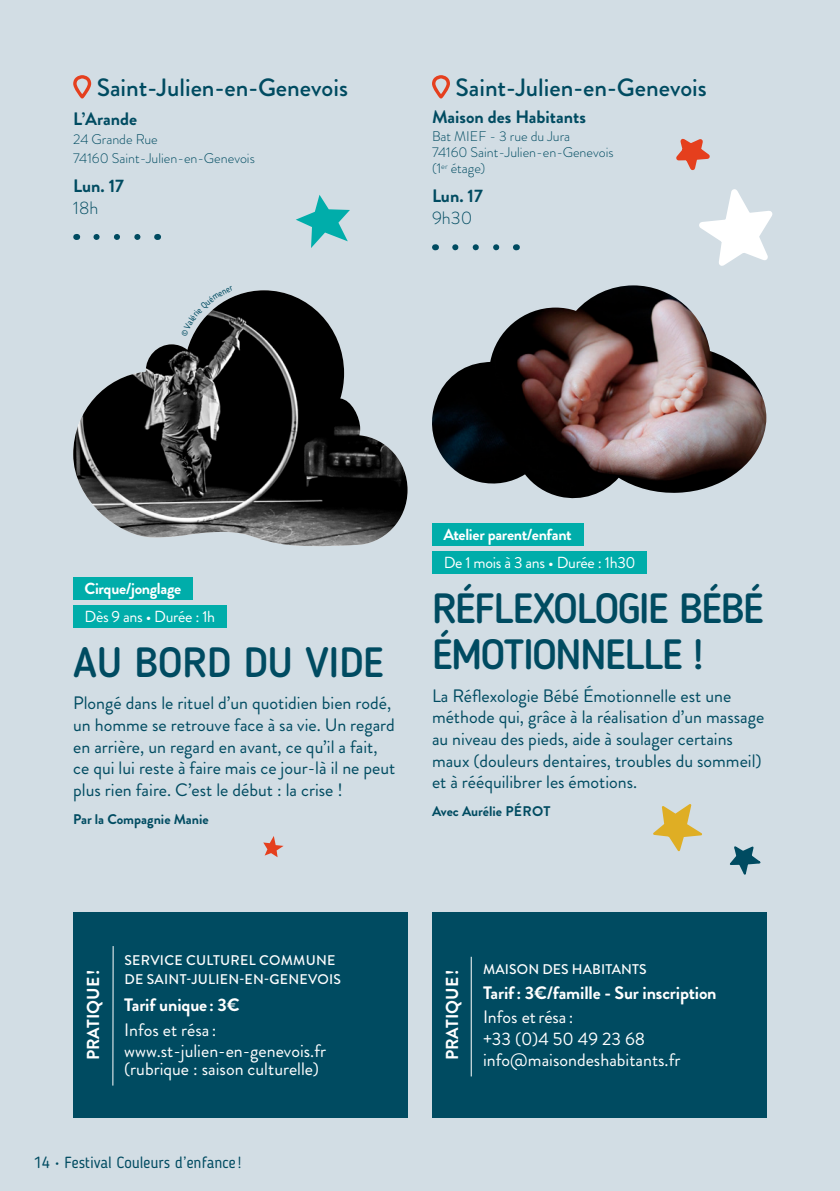
<style>
.page{position:relative;width:840px;height:1191px;background:#fff}
.page>*{position:absolute;margin:0;border:0;box-sizing:border-box;transform-origin:0 0}
.t1{font:500 42px/46px "Blogger Sans";letter-spacing:-.03em;color:#004b61}
.t2{font:500 42px "Blogger Sans";color:#004b61}
.t3{font:500 25px "Brandon Grotesque";color:#004b61}
.t4{font:18px/21.6px "Brandon Grotesque";color:#004b61}
.t5{font:18px/21.6px "Brandon Grotesque";color:#fff}
.t6{font:700 18px "Brandon Grotesque";letter-spacing:-.01em;color:#fff}
.t7{font:700 18px "Brandon Grotesque";color:#004b61}
.t8{font:300 18px "Brandon Grotesque";color:#004b61}
.t9{font:700 17.4px "Brandon Grotesque";color:#fff}
.t10{font:16px "Brandon Grotesque";letter-spacing:-.02em;color:#fff}
.t11{font:700 16px "Brandon Grotesque";letter-spacing:-.02em;color:#fff}
.t12{font:16px "Blogger Sans";color:#004b61}
.t13{font:300 14px/16px "Brandon Grotesque";color:#004b61}
.t14{font:500 14px/19px "Brandon Grotesque";letter-spacing:.02em;color:#fff}
.t15{font:700 14px "Brandon Grotesque";color:#004b61}
</style>
<div class="page">
<div style="left:0;top:0;width:839px;height:1191px;background:#d2dde4"></div>
<svg style="left:653px;top:804px;width:48px;height:47px"></svg>
<svg style="left:73px;top:75px;width:18px;height:23px"></svg>
<svg style="left:96px;top:234px;width:45px;height:6px"></svg>
<div style="left:73px;top:577px;width:119px;height:22px;background:#00adaa"></div>
<div style="left:73px;top:605px;width:153px;height:22px;background:#00adaa"></div>
<div style="left:73px;top:912px;width:335px;height:205px;background:#004b61"></div>
<hr style="left:112px;top:946px;width:2px;height:139px;background:#fff">
<img style="left:73px;top:290px;width:334px;height:257px">
<svg style="left:296px;top:195px;width:54px;height:53px"></svg>
<svg style="left:263px;top:836px;width:20px;height:21px"></svg>
<svg style="left:432px;top:75px;width:17px;height:23px"></svg>
<svg style="left:455px;top:244px;width:45px;height:6px"></svg>
<div style="left:432px;top:523px;width:151px;height:22px;background:#00adaa"></div>
<div style="left:432px;top:551px;width:214px;height:23px;background:#00adaa"></div>
<div style="left:432px;top:912px;width:334px;height:205px;background:#004b61"></div>
<hr style="left:470px;top:956px;width:1px;height:120px;background:#fff">
<img style="left:432px;top:285px;width:334px;height:214px">
<svg style="left:730px;top:846px;width:31px;height:29px"></svg>
<svg style="left:676px;top:138px;width:97px;height:128px"></svg>
<svg style="left:181px;top:290px;width:52px;height:46px"></svg>
<h2 class="t3" style="left:97px;top:71px;width:253px">Saint-Julien-en-Genevois</h2>
<p class="t7" style="left:73px;top:107px;width:66px">L’Arande</p>
<p class="t13" style="left:73px;top:130px;width:183px;line-height:18.8px">24 Grande Rue<br>74160 Saint-Julien-en-Genevois</p>
<p class="t7" style="left:73px;top:173px;width:52px">Lun. 17</p>
<p class="t8" style="left:73px;top:195px;width:27px">18h</p>
<h2 class="t3" style="left:455px;top:71px;width:253px">Saint-Julien-en-Genevois</h2>
<p class="t7" style="left:432px;top:104px;width:155px">Maison des Habitants</p>
<p class="t13" style="left:432px;top:129px;width:183px">Bat MIEF - 3 rue du Jura<br>74160 Saint-Julien-en-Genevois (1<sup>er</sup> étage)</p>
<p class="t7" style="left:432px;top:183px;width:52px">Lun. 17</p>
<p class="t8" style="left:432px;top:205px;width:42px">9h30</p>
<p class="t11" style="left:84px;top:577px;width:98px">Cirque/jonglage</p>
<p class="t10" style="left:84px;top:605px;width:132px">Dès 9 ans • Durée : 1h</p>
<h1 class="t2" style="left:73px;top:636px;width:312px">AU BORD DU VIDE</h1>
<p class="t4" style="left:73px;top:692px;width:323px">Plongé dans le rituel d’un quotidien bien rodé, un homme se retrouve face à sa vie. Un regard en arrière, un regard en avant, ce qu’il a fait, ce qui lui reste à faire mais ce jour-là il ne peut plus rien faire. C’est le début : la crise !</p>
<p class="t15" style="left:73px;top:809px;width:137px">Par la Compagnie Manie</p>
<p class="t11" style="left:443px;top:523px;width:130px">Atelier parent/enfant</p>
<p class="t10" style="left:443px;top:551px;width:193px">De 1 mois à 3 ans • Durée : 1h30</p>
<h1 class="t1" style="left:432px;top:585px;width:333px">RÉFLEXOLOGIE BÉBÉ<br>ÉMOTIONNELLE !</h1>
<p class="t4" style="left:432px;top:685px;width:333px">La Réflexologie Bébé Émotionnelle est une méthode qui, grâce à la réalisation d’un massage au niveau des pieds, aide à soulager certains maux (douleurs dentaires, troubles du sommeil) et à rééquilibrer les émotions.</p>
<p class="t15" style="left:432px;top:801px;width:120px">Avec Aurélie PÉROT</p>
<p class="t9" style="left:81px;top:1060px;width:92px;rotate:-90deg">PRATIQUE!</p>
<p class="t14" style="left:124px;top:951px;width:218px">SERVICE CULTUREL COMMUNE<br>DE SAINT-JULIEN-EN-GENEVOIS</p>
<p class="t6" style="left:124px;top:992px;width:117px">Tarif unique: 3€</p>
<p class="t5" style="left:124px;top:1019px;width:203px">Infos et résa : www.st-julien-en-genevois.fr</p>
<p class="t5" style="left:124px;top:1058px;width:196px">(rubrique : saison culturelle)</p>
<p class="t12" style="left:34px;top:1153px;width:209px">14 • Festival Couleurs d’enfance !</p>
<p class="t9" style="left:440px;top:1060px;width:92px;rotate:-90deg">PRATIQUE!</p>
<p class="t14" style="left:483px;top:960px;width:165px">MAISON DES HABITANTS</p>
<p class="t6" style="left:483px;top:979px;width:235px">Tarif: 3€/famille - Sur inscription</p>
<p class="t5" style="left:483px;top:1006px;width:199px">Infos etrésa :<br>+33 (0)4 50 49 23 68 info@maisondeshabitants.fr</p>
</div>
